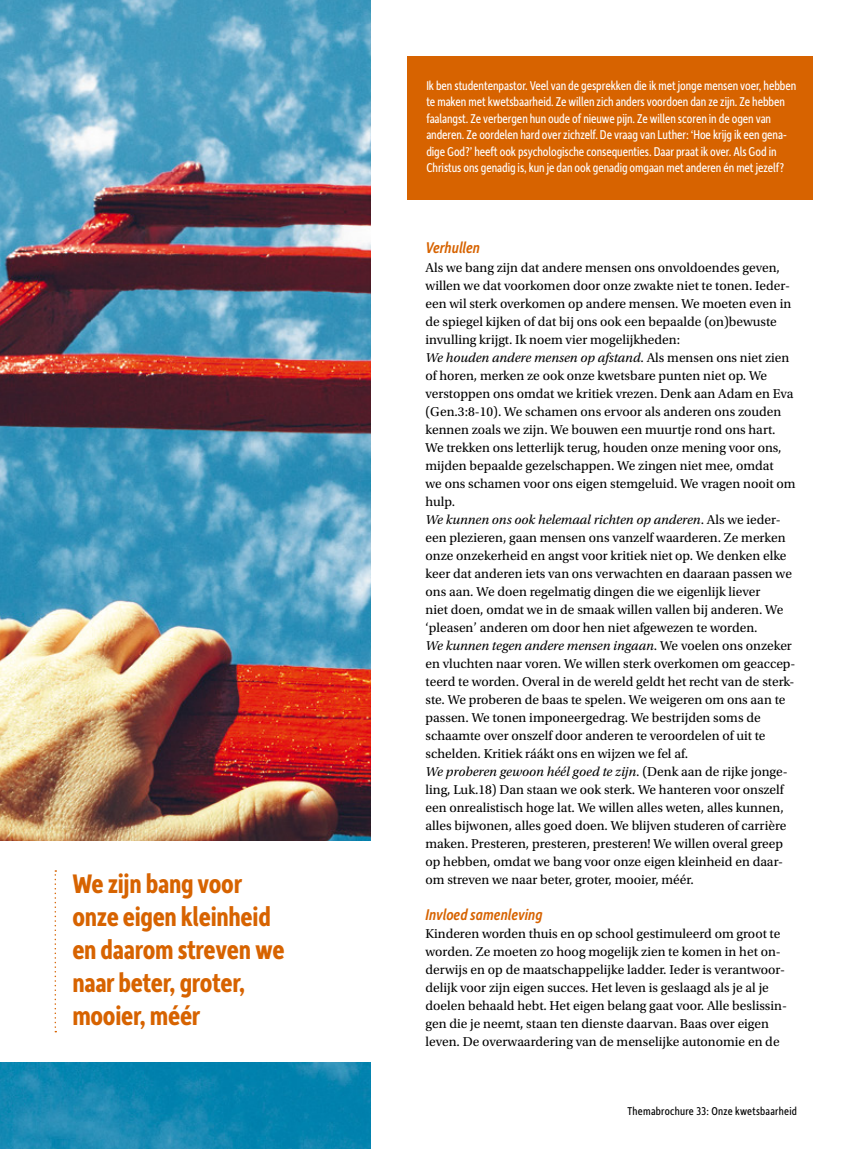
<style>
.page{position:relative;width:851px;height:1149px;background:#fff}
.page>*{position:absolute;margin:0;border:0;box-sizing:border-box;transform-origin:0 0}
.t1{font:700 28.5px/33px "Depot New Condensed";letter-spacing:-.01em;color:#d76300}
.t2{font:italic 500 16.5px "Depot New Condensed";color:#d76300}
.t3{font:13.5px/18px "Utopia Std";color:#000}
.t4{font:13.5px/16.5px "Depot New Condensed";letter-spacing:-.005em;color:#fff}
.t5{font:12px "Depot New Condensed";letter-spacing:.02em;color:#000}
.s1{font-style:italic}
</style>
<div class="page">
<img style="left:0;top:0;width:370px;height:1148px">
<div style="left:0;top:840px;width:389px;height:220px;background:#fff"></div>
<svg style="left:55px;top:870px;width:1px;height:162px"></svg>
<div style="left:407px;top:56px;width:405px;height:143px;background:#d76300"></div>
<h1 class="t1" style="left:72px;top:865px;width:214px">We zijn bang voor onze eigen kleinheid en daarom streven we naar beter, groter, mooier, méér</h1>
<p class="t4" style="left:426px;top:77px;width:371px">Ik ben studentenpastor. Veel van de gesprekken die ik met jonge mensen voer, hebben te maken met kwetsbaarheid. Ze willen zich anders voordoen dan ze zijn. Ze hebben faalangst. Ze verbergen hun oude of nieuwe pijn. Ze willen scoren in de ogen van anderen. Ze oordelen hard over zichzelf. De vraag van Luther: ‘Hoe krijg ik een gena&shy;dige God?’ heeft ook psychologische consequenties. Daar praat ik over. Als God in Christus ons genadig is, kun je dan ook genadig omgaan met anderen én met jezelf?</p>
<p class="t2" style="left:425px;top:237px;width:56px">Verhullen</p>
<p class="t3" style="left:425px;top:258px;width:371px">Als we bang zijn dat andere mensen ons onvoldoendes geven, willen we dat voorkomen door onze zwakte niet te tonen. Ieder&shy;een wil sterk overkomen op andere mensen. We moeten even in de spiegel kijken of dat bij ons ook een bepaalde (on)bewuste invulling krijgt. Ik noem vier mogelijkheden:<br><span class="s1">We houden andere mensen op afstand</span>. Als mensen ons niet zien of horen, merken ze ook onze kwetsbare punten niet op. We verstoppen ons omdat we kritiek vrezen. Denk aan Adam en Eva (Gen.3:8-10). We schamen ons ervoor als anderen ons zouden kennen zoals we zijn. We bouwen een muurtje rond ons hart.<br>We trekken ons letterlijk terug, houden onze mening voor ons, mijden bepaalde gezelschappen. We zingen niet mee, omdat<br>we ons schamen voor ons eigen stemgeluid. We vragen nooit om hulp.<br><span class="s1">We kunnen ons ook helemaal richten op anderen</span>. Als we ieder&shy;een plezieren, gaan mensen ons vanzelf waarderen. Ze merken onze onzekerheid en angst voor kritiek niet op. We denken elke keer dat anderen iets van ons verwachten en daaraan passen we ons aan. We doen regelmatig dingen die we eigenlijk liever<br>niet doen, omdat we in de smaak willen vallen bij anderen. We ‘pleasen’ anderen om door hen niet afgewezen te worden.<br><span class="s1">We kunnen tegen andere mensen ingaan</span>. We voelen ons onzeker en vluchten naar voren. We willen sterk overkomen om geaccep&shy;teerd te worden. Overal in de wereld geldt het recht van de sterk&shy;ste. We proberen de baas te spelen. We weigeren om ons aan te passen. We tonen imponeergedrag. We bestrijden soms de schaamte over onszelf door anderen te veroordelen of uit te schelden. Kritiek ráákt ons en wijzen we fel af.<br><span class="s1">We proberen gewoon héél goed te zijn</span>. (Denk aan de rijke jonge&shy;ling, Luk.18) Dan staan we ook sterk. We hanteren voor onszelf een onrealistisch hoge lat. We willen alles weten, alles kunnen, alles bijwonen, alles goed doen. We blijven studeren of carrière maken. Presteren, presteren, presteren! We willen overal greep op hebben, omdat we bang voor onze eigen kleinheid en daar&shy;om streven we naar beter, groter, mooier, méér.</p>
<p class="t2" style="left:425px;top:903px;width:118px">Invloed samenleving</p>
<p class="t3" style="left:425px;top:924px;width:363px">Kinderen worden thuis en op school gestimuleerd om groot te worden. Ze moeten zo hoog mogelijk zien te komen in het on&shy;derwijs en op de maatschappelijke ladder. Ieder is verantwoor&shy;delijk voor zijn eigen succes. Het leven is geslaagd als je al je doelen behaald hebt. Het eigen belang gaat voor. Alle beslissin&shy;gen die je neemt, staan ten dienste daarvan. Baas over eigen leven. De overwaardering van de menselijke autonomie en de</p>
<p class="t5" style="left:627px;top:1102px;width:171px">Themabrochure 33: Onze kwetsbaarheid</p>
</div>
